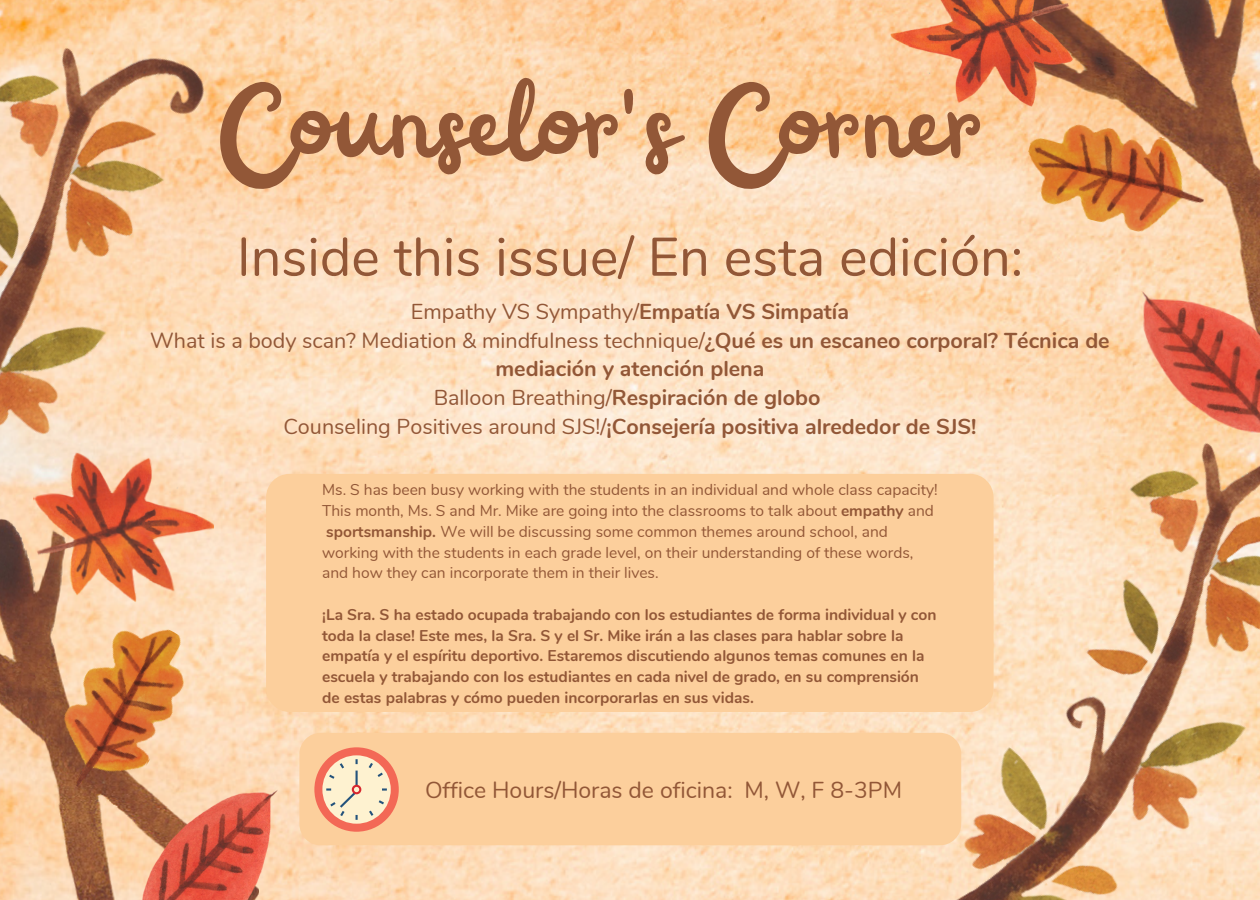
<style>
.page{position:relative;width:1260px;height:900px;background:#fff}
.page>*{position:absolute;margin:0;border:0;box-sizing:border-box;transform-origin:0 0}
.t1{font:126.25px "Railey";color:#925737}
.t2{font:54px "Nunito";color:#925737}
.t3{font:23px "Nunito";color:#925737}
.t4{font:700 21.5px/28.8px "Nunito";color:#925737;text-align:center}
.t5{font:700 15.5px/20.8px "Nunito";color:#925737}
.t6{font:15.5px/20.8px "Nunito";color:#925737}
.s1{font-weight:400}
.s2{font-weight:700}
</style>
<div class="page">
<img style="left:258px;top:0;width:735px;height:900px">
<img style="left:993px;top:0;width:267px;height:344px">
<img style="left:819px;top:344px;width:441px;height:556px">
<div style="left:266px;top:474px;width:728px;height:238px;background:#fccf9c;border-radius:23px"></div>
<div style="left:299px;top:733px;width:662px;height:112px;background:#fccf9c;border-radius:21px"></div>
<img style="left:0;top:626px;width:258px;height:274px">
<img style="left:0;top:0;width:299px;height:626px">
<img style="left:36px;top:606px;width:175px;height:205px">
<img style="left:30px;top:452px;width:186px;height:154px">
<img style="left:123px;top:789px;width:159px;height:111px">
<img style="left:891px;top:0;width:182px;height:106px">
<img style="left:1016px;top:106px;width:200px;height:140px">
<img style="left:1135px;top:285px;width:125px;height:166px">
<div style="left:314px;top:747px;width:85px;height:85px;background:#f36856;border-radius:50%"></div>
<div style="left:322px;top:755px;width:69px;height:69px;background:#fef2d0;border-radius:50%"></div>
<svg style="left:382px;top:788px;width:5px;height:3px"></svg>
<svg style="left:368px;top:761px;width:17px;height:16px"></svg>
<svg style="left:369px;top:800px;width:17px;height:18px"></svg>
<svg style="left:326px;top:759px;width:32px;height:61px"></svg>
<div style="left:352px;top:785px;width:9px;height:9px;border:2px solid #d7282f;border-radius:50%"></div>
<h1 class="t1" style="left:214px;top:57px;width:768px">Counselor's Corner</h1>
<h2 class="t2" style="left:237px;top:221px;width:788px">Inside this issue/ En esta edición:</h2>
<p class="t4" style="left:150px;top:297px;width:961px"><span class="s1">Empathy VS Sympathy/</span>Empatía VS Simpatía<br><span class="s1">What is a body scan? Mediation &amp; mindfulness technique/</span>¿Qué es un escaneo corporal? Técnica de mediación y atención plena<br><span class="s1">Balloon Breathing/</span>Respiración de globo<br><span class="s1">Counseling Positives around SJS!/</span>¡Consejería positiva alrededor de SJS!</p>
<p class="t6" style="left:322px;top:480px;width:617px">Ms. S has been busy working with the students in an individual and whole class capacity!<br>This month, Ms. S and Mr. Mike are going into the classrooms to talk about <span class="s2">empathy</span> and <span class="s2">sportsmanship.</span> We will be discussing some common themes around school, and working with the students in each grade level, on their understanding of these words, and how they can incorporate them in their lives.</p>
<p class="t5" style="left:322px;top:604px;width:616px">¡La Sra. S ha estado ocupada trabajando con los estudiantes de forma individual y con toda la clase! Este mes, la Sra. S y el Sr. Mike irán a las clases para hablar sobre la empatía y el espíritu deportivo. Estaremos discutiendo algunos temas comunes en la escuela y trabajando con los estudiantes en cada nivel de grado, en su comprensión de estas palabras y cómo pueden incorporarlas en sus vidas.</p>
<h3 class="t3" style="left:425px;top:775px;width:479px">Office Hours/Horas de oficina: M, W, F 8-3PM</h3>
</div>
